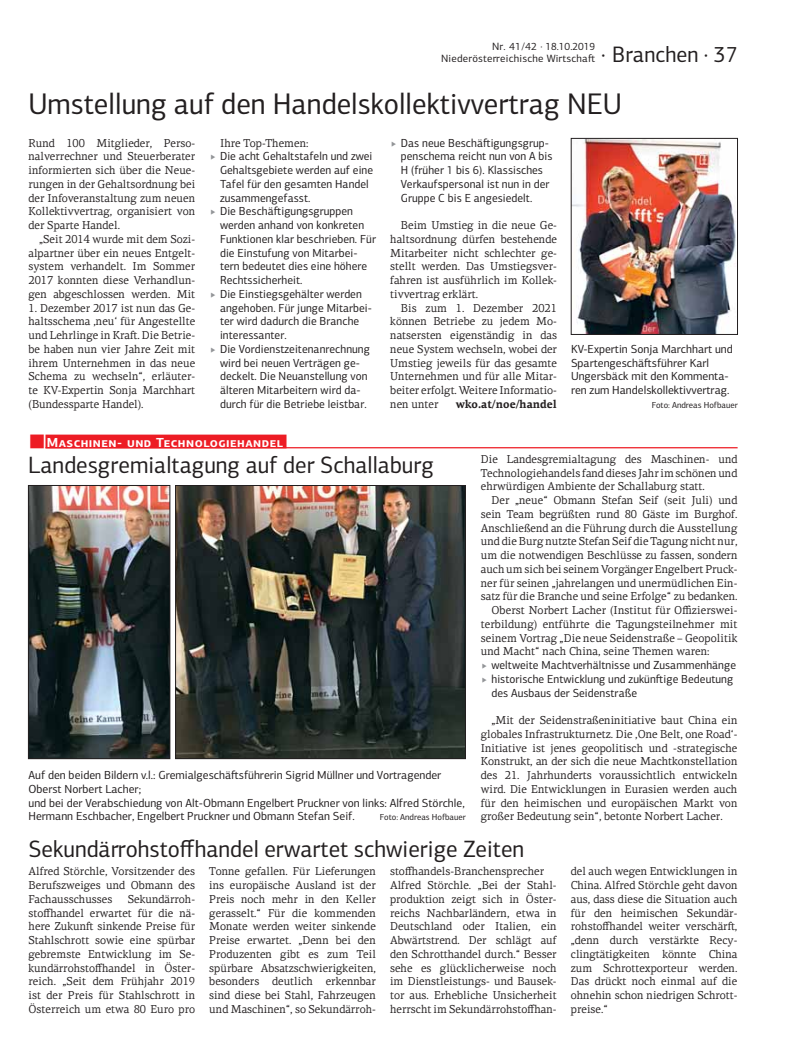
<style>
.page{position:relative;width:798px;height:1063px;background:#fff}
.page>*{position:absolute;margin:0;border:0;box-sizing:border-box;transform-origin:0 0}
.t1{font:30px "PF Centro Sans Pro";color:#231f20;scale:.96 1}
.t2{font:23.75px "PF Centro Sans Pro";color:#231f20;scale:.96 1}
.t3{font:22.5px "PF Centro Sans Pro";color:#231f20;scale:.96 1}
.t4{font:700 13.12px "PF Centro Sans Pro";letter-spacing:.04em;color:#fff}
.t5{font:11.75px/13.8px "PF Centro Sans Pro";letter-spacing:.005em;color:#231f20;scale:.96 1}
.t6{font:11.75px/13.8px "PF Centro Sans Pro";letter-spacing:.005em;color:#231f20}
.t7{font:11.5px/13.8px "PF Centro Serif Pro";color:#231f20;text-align:justify;scale:.96 1}
.t8{font:700 11.5px "PF Centro Serif Pro";color:#231f20;scale:.96 1}
.t9{font:10.62px/11.9px "PF Centro Sans Pro";color:#231f20;text-align:right}
.t10{font:8.75px "PF Centro Sans Pro";color:#231f20}
</style>
<div class="page">
<img style="left:572px;top:140px;width:163px;height:193px">
<div style="left:570px;top:138px;width:167px;height:197px;border:1px solid #231f20"></div>
<div style="left:45px;top:435px;width:241px;height:13px;background:#ed1c24"></div>
<hr style="left:45px;top:447px;width:692px;height:1px;background:#ed1c24">
<img style="left:30px;top:487px;width:138px;height:270px">
<div style="left:28px;top:485px;width:142px;height:274px;border:1px solid #231f20"></div>
<img style="left:177px;top:487px;width:286px;height:270px">
<div style="left:175px;top:485px;width:290px;height:274px;border:1px solid #231f20"></div>
<p class="t9" style="left:441px;top:42px;width:155px">Nr. 41/42 · 18.10.2019<br>Niederösterreichische Wirtscha-</p>
<h1 class="t1" style="left:28px;top:93px;width:619px">Umstellung auf den Handelskollektivvertrag NEU</h1>
<p class="t7" style="left:29px;top:137px;width:175px">Rund 100 Mitglieder, Perso&shy;nalverrechner und Steuerberater informierten sich über die Neue&shy;rungen in der Gehaltsordnung bei der Infoveranstaltung zum neuen Kollektivvertrag, organisiert von der Sparte Handel.</p>
<p class="t7" style="left:29px;top:233px;width:175px;text-indent:11px">„Seit 2014 wurde mit dem Sozi&shy;alpartner über ein neues Entgelt&shy;system verhandelt. Im Sommer 2017 konnten diese Verhandlun&shy;gen abgeschlossen werden. Mit</p>
<p class="t7" style="left:29px;top:302px;width:175px">1. Dezember 2017 ist nun das Ge&shy;haltsschema ‚neu‘ für Angestellte und Lehrlinge in Kra-. Die Betrie&shy;be haben nun vier Jahre Zeit mit ihrem Unternehmen in das neue Schema zu wechseln“, erläuter&shy;te KV-Expertin Sonja Marchhart (Bundessparte Handel).</p>
<h3 class="t3" style="left:601px;top:46px;width:144px">· Branchen · 37</h3>
<p class="t5" style="left:401px;top:137px;width:159px">Das neue Beschä-igungsgrup&shy;penschema reicht nun von A bis<br>H (früher 1 bis 6). Klassisches<br>Verkaufspersonal ist nun in der<br>Gruppe C bis E angesiedelt.</p>
<p class="t7" style="left:390px;top:220px;width:175px;text-indent:11px">Beim Umstieg in die neue Ge&shy;haltsordnung dürfen bestehende Mitarbeiter nicht schlechter ge&shy;stellt werden. Das Umstiegsver&shy;fahren ist ausführlich im Kollek&shy;tivvertrag erklärt.</p>
<p class="t7" style="left:390px;top:302px;width:175px;text-indent:11px">Bis zum 1. Dezember 2021 können Betriebe zu jedem Mo&shy;natsersten eigenständig in das neue System wechseln, wobei der Umstieg jeweils für das gesamte Unternehmen und für alle Mitar&shy;beiter erfolgt. Weitere Informatio&shy;nen unter</p>
<p class="t7" style="left:220px;top:137px;width:94px">Ihre Top-Themen:</p>
<p class="t5" style="left:220px;top:151px;width:164px">Die acht Gehaltstafeln und zwei<br>Gehaltsgebiete werden auf eine<br>Tafel für den gesamten Handel zusammengefasst.<br>Die Beschä-igungsgruppen werden anhand von konkreten<br>Funktionen klar beschrieben. Für die Einstufung von Mitarbei&shy;tern bedeutet dies eine höhere<br>Rechtssicherheit.<br>Die Einstiegsgehälter werden angehoben. Für junge Mitarbei&shy;ter wird dadurch die Branche interessanter.<br>Die Vordienstzeitenanrechnung wird bei neuen Verträgen ge&shy;deckelt. Die Neuanstellung von älteren Mitarbeitern wird da&shy;durch für die Betriebe leistbar.</p>
<p class="t6" style="left:570px;top:343px;width:163px">KV-Expertin Sonja Marchhart und<br>Spartengeschä-sführer Karl<br>Ungersbäck mit den Kommenta&shy;ren zum Handelskollektivvertrag.</p>
<p class="t10" style="left:651px;top:402px;width:87px">Foto: Andreas Hofbauer</p>
<p class="t8" style="left:455px;top:400px;width:107px">wko.at/noe/handel</p>
<p class="t4" style="left:47px;top:437px;width:238px">Maschinen- und Technologiehandel</p>
<p class="t7" style="left:480px;top:453px;width:269px">Die Landesgremialtagung des Maschinen- und Technologiehandels fand dieses Jahr im schönen und ehrwürdigen Ambiente der Schallaburg statt.</p>
<p class="t7" style="left:491px;top:495px;width:257px">Der „neue“ Obmann Stefan Seif (seit Juli) und</p>
<p class="t7" style="left:480px;top:508px;width:269px">sein Team begrüßten rund 80 Gäste im Burghof.</p>
<p class="t7" style="left:480px;top:522px;width:269px">Anschließend an die Führung durch die Ausstellung</p>
<p class="t7" style="left:480px;top:536px;width:269px">und die Burg nutzte Stefan Seif die Tagung nicht nur,</p>
<p class="t7" style="left:480px;top:550px;width:269px">um die notwendigen Beschlüsse zu fassen, sondern</p>
<p class="t7" style="left:480px;top:563px;width:269px">auch um sich bei seinem Vorgänger Engelbert Pruck-</p>
<p class="t7" style="left:480px;top:577px;width:269px">ner für seinen „jahrelangen und unermüdlichen Ein-</p>
<p class="t7" style="left:480px;top:591px;width:269px">satz für die Branche und seine Erfolge“ zu bedanken.</p>
<p class="t7" style="left:491px;top:605px;width:257px">Oberst Norbert Lacher (Institut für Offizierswei-</p>
<p class="t7" style="left:480px;top:618px;width:269px">terbildung) entführte die Tagungsteilnehmer mit</p>
<p class="t7" style="left:480px;top:632px;width:269px">seinem Vortrag „Die neue Seidenstraße – Geopolitik</p>
<p class="t7" style="left:480px;top:646px;width:240px">und Macht“ nach China, seine Themen waren:</p>
<p class="t5" style="left:491px;top:660px;width:256px">weltweite Machtverhältnisse und Zusammenhänge historische Entwicklung und zukün-ige Bedeutung des Ausbaus der Seidenstraße</p>
<p class="t7" style="left:480px;top:715px;width:269px;text-indent:11px">„Mit der Seidenstraßeninitiative baut China ein globales Infrastrukturnetz. Die ‚One Belt, one Road‘- Initiative ist jenes geopolitisch und -strategische Konstrukt, an der sich die neue Machtkonstellation des 21. Jahrhunderts voraussichtlich entwickeln wird. Die Entwicklungen in Eurasien werden auch für den heimischen und europäischen Markt von großer Bedeutung sein“, betonte Norbert Lacher.</p>
<h2 class="t2" style="left:28px;top:457px;width:424px">Landesgremialtagung auf der Schallaburg</h2>
<p class="t6" style="left:29px;top:770px;width:437px">Auf den beiden Bildern v.l.: Gremialgeschä-sführerin Sigrid Müllner und Vortragender Oberst Norbert Lacher;<br>und bei der Verabschiedung von Alt-Obmann Engelbert Pruckner von links: Alfred Störchle, Hermann Eschbacher, Engelbert Pruckner und Obmann Stefan Seif.</p>
<p class="t10" style="left:380px;top:814px;width:87px">Foto: Andreas Hofbauer</p>
<h2 class="t2" style="left:29px;top:840px;width:517px">Sekundärrohstoffhandel erwartet schwierige Zeiten</h2>
<p class="t7" style="left:29px;top:866px;width:175px">Alfred Störchle, Vorsitzender des Berufszweiges und Obmann des Fachausschusses</p>
<p class="t7" style="left:209px;top:866px;width:175px">Tonne gefallen. Für Lieferungen ins europäische Ausland ist der Preis noch mehr in den Keller gerasselt.“ Für die kommenden Monate werden weiter sinkende Preise erwartet. „Denn bei den Produzenten gibt es zum Teil spürbare Absatzschwierigkeiten, besonders deutlich erkennbar sind diese bei Stahl, Fahrzeugen und Maschinen“, so Sekundärroh-</p>
<p class="t7" style="left:390px;top:866px;width:175px;text-align:left">stoffhandels-Branchensprecher<br>Alfred Störchle. „Bei der Stahl&shy;produktion zeigt sich in Öster&shy;reichs Nachbarländern, etwa in<br>Deutschland oder Italien, ein<br>Abwärtstrend. Der schlägt auf den Schrotthandel durch.“ Besser sehe es glücklicherweise noch im Dienstleistungs- und Bausek&shy;tor aus. Erhebliche Unsicherheit herrscht im Sekundärrohstoffhan-</p>
<p class="t7" style="left:570px;top:866px;width:175px">del auch wegen Entwicklungen in China. Alfred Störchle geht davon aus, dass diese die Situation auch für den heimischen Sekundär&shy;rohstoffhandel weiter verschär-, „denn durch verstärkte Recy&shy;clingtätigkeiten könnte China zum Schrottexporteur werden.<br>Das drückt noch einmal auf die ohnehin schon niedrigen Schrott&shy;preise.“</p>
<p class="t7" style="left:29px;top:893px;width:175px;text-indent:99px">Sekundärroh&shy;stoffhandel erwartet für die nä&shy;here Zukun- sinkende Preise für Stahlschrott sowie eine spürbar gebremste Entwicklung im Se&shy;kundärrohstoffhandel in Öster&shy;reich. „Seit dem Frühjahr 2019 ist der Preis für Stahlschrott in Österreich um etwa 80 Euro pro</p>
</div>
